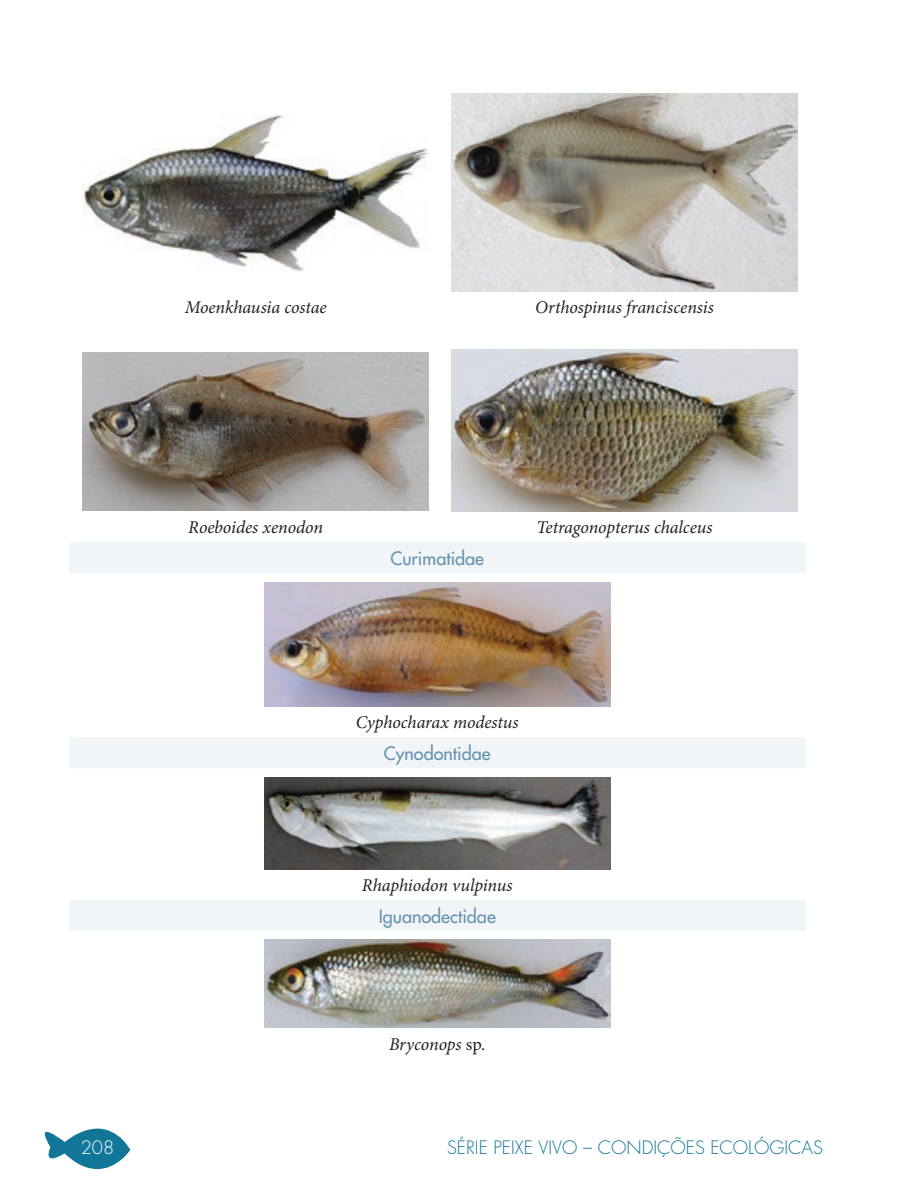
<style>
.page{position:relative;width:908px;height:1191px;background:#fff}
.page>*{position:absolute;margin:0;border:0;box-sizing:border-box;transform-origin:0 0}
.t1{font:italic 18px "Minion Pro";letter-spacing:-.005em;color:#231f20}
.t2{font:500 18px "Futura Std";color:#6692af}
.t3{font:300 18px "Futura Std";color:#127699}
.t4{font:300 18px "Futura Std";color:#fff}
.s1{font-style:normal}
</style>
<div class="page">
<svg style="left:44px;top:1128px;width:86px;height:42px"></svg>
<svg style="left:69px;top:542px;width:736px;height:388px"></svg>
<hr style="left:68px;top:573px;width:375px;height:1px;background:#fff">
<hr style="left:443px;top:573px;width:363px;height:1px;background:#fff">
<hr style="left:68px;top:736px;width:375px;height:1px;background:#fff">
<hr style="left:443px;top:736px;width:363px;height:1px;background:#fff">
<hr style="left:68px;top:768px;width:375px;height:1px;background:#fff">
<hr style="left:443px;top:768px;width:363px;height:1px;background:#fff">
<hr style="left:68px;top:899px;width:375px;height:1px;background:#fff">
<hr style="left:443px;top:899px;width:363px;height:1px;background:#fff">
<img style="left:83px;top:115px;width:345px;height:157px">
<img style="left:451px;top:94px;width:346px;height:197px">
<img style="left:83px;top:352px;width:345px;height:158px">
<img style="left:451px;top:350px;width:346px;height:161px">
<img style="left:264px;top:582px;width:346px;height:124px">
<img style="left:264px;top:777px;width:346px;height:92px">
<img style="left:264px;top:939px;width:346px;height:88px">
<p class="t1" style="left:185px;top:295px;width:143px">Moenkhausia costae</p>
<p class="t1" style="left:535px;top:295px;width:180px">Orthospinus franciscensis</p>
<p class="t1" style="left:188px;top:515px;width:136px">Roeboides xenodon</p>
<p class="t1" style="left:536px;top:515px;width:178px">Tetragonopterus chalceus</p>
<p class="t2" style="left:390px;top:547px;width:95px">Curimatidae</p>
<p class="t1" style="left:356px;top:710px;width:164px">Cyphocharax modestus</p>
<p class="t2" style="left:384px;top:742px;width:108px">Cynodontidae</p>
<p class="t1" style="left:362px;top:872px;width:152px">Rhaphiodon vulpinus</p>
<p class="t2" style="left:378px;top:904px;width:118px">Iguanodectidae</p>
<p class="t1" style="left:389px;top:1032px;width:98px">Bryconops <span class="s1">sp.</span></p>
<p class="t4" style="left:81px;top:1137px;width:35px">208</p>
<p class="t3" style="left:447px;top:1137px;width:377px">SÉRIE PEIXE VIVO – CONDIÇÕES ECOLÓGICAS</p>
</div>
